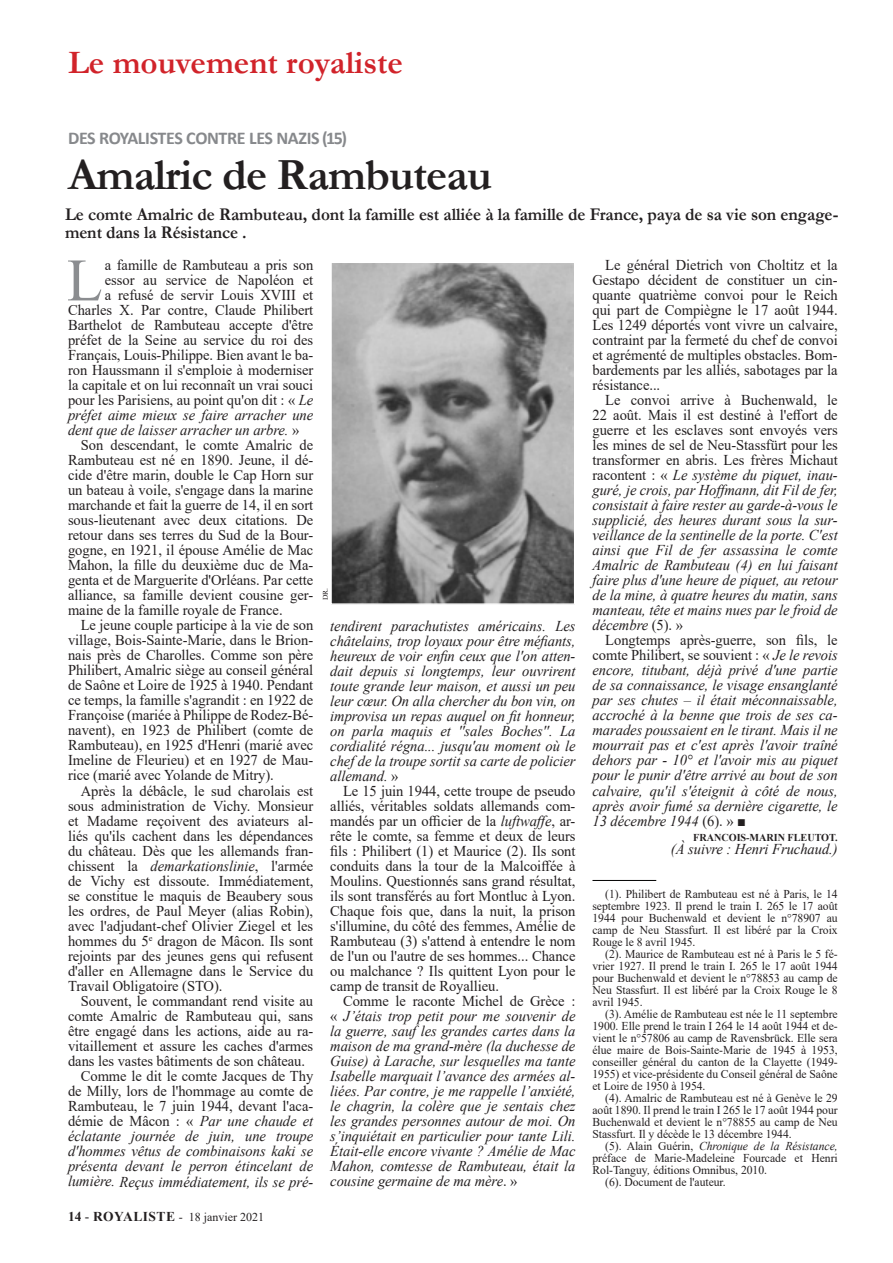
<style>
.page{position:relative;width:893px;height:1263px;background:#fff}
.page>*{position:absolute;margin:0;border:0;box-sizing:border-box;transform-origin:0 0}
.t1{font:60.3px "Times New Roman";color:#8b8d90}
.t2{font:700 45px "Garamond";letter-spacing:-.02em;color:#231f20}
.t3{font:700 33px "Garamond";color:#d1232a}
.t4{font:700 18px/18px "Garamond";letter-spacing:-.005em;color:#231f20;scale:.95 1}
.t5{font:700 18px "Calibri";letter-spacing:-.02em;color:#87898c}
.t6{font:15px/15px "Times New Roman";letter-spacing:-.005em;color:#231f20;text-align:justify}
.t7{font:italic 15px/15px "Times New Roman";letter-spacing:-.005em;color:#231f20;text-align:justify}
.t8{font:12px/12px "Times New Roman";letter-spacing:-.005em;color:#231f20;text-align:justify}
.t9{font:700 10.5px "Times New Roman";letter-spacing:-.005em;color:#231f20}
.t10{font:7.5px "Times New Roman";color:#231f20}
.s1{font-style:italic}
.s2{font-style:normal}
.s3{font-weight:700;font-size:13.5px}
.s4{font-size:13.5px}
</style>
<div class="page">
<img style="left:333px;top:264px;width:239px;height:338px">
<div style="left:330px;top:261px;width:245px;height:344px;border:2px solid #fff"></div>
<hr style="left:592px;top:880px;width:64px;height:1px;background:#000">
<p class="t3" style="left:68px;top:40px;width:337px">Le mouvement royaliste</p>
<p class="t5" style="left:68px;top:126px;width:281px">DES ROYALISTES CONTRE LES NAZIS (15)</p>
<p class="t2" style="left:68px;top:144px;width:425px">Amalric de Rambuteau</p>
<p class="t4" style="left:65px;top:205px;width:816px">Le comte Amalric de Rambuteau, dont la famille est alliée à la famille de France, paya de sa vie son engage&shy;ment dans la Résistance .</p>
<p class="t1" style="left:67px;top:238px;width:37px">L</p>
<p class="t6" style="left:105px;top:257px;width:210px">a famille de Rambuteau a pris son</p>
<p class="t6" style="left:105px;top:272px;width:210px">essor au service de Napoléon et</p>
<p class="t6" style="left:105px;top:287px;width:210px">a refusé de servir Louis XVIII et</p>
<p class="t6" style="left:68px;top:302px;width:247px">Charles X. Par contre, Claude Philibert</p>
<p class="t6" style="left:68px;top:317px;width:247px">Barthelot de Rambuteau accepte d'être</p>
<p class="t6" style="left:68px;top:332px;width:247px">préfet de la Seine au service du roi des</p>
<p class="t6" style="left:68px;top:347px;width:247px">Français, Louis-Philippe. Bien avant le ba-</p>
<p class="t6" style="left:68px;top:362px;width:247px">ron Haussmann il s'emploie à moderniser</p>
<p class="t6" style="left:68px;top:377px;width:247px">la capitale et on lui reconnaît un vrai souci</p>
<p class="t6" style="left:68px;top:392px;width:247px">pour les Parisiens, au point qu'on dit : « <span class="s1">Le</span></p>
<p class="t7" style="left:68px;top:408px;width:247px">préfet aime mieux se faire arracher une</p>
<p class="t7" style="left:68px;top:423px;width:233px">dent que de laisser arracher un arbre. <span class="s2">»</span></p>
<p class="t6" style="left:68px;top:437px;width:247px;text-indent:13px">Son descendant, le comte Amalric de Rambuteau est né en 1890. Jeune, il dé&shy;cide d'être marin, double le Cap Horn sur un bateau à voile, s'engage dans la marine marchande et fait la guerre de 14, il en sort sous-lieutenant avec deux citations. De retour dans ses terres du Sud de la Bour&shy;gogne, en 1921, il épouse Amélie de Mac Mahon, la fille du deuxième duc de Ma&shy;genta et de Marguerite d'Orléans. Par cette alliance, sa famille devient cousine ger&shy;maine de la famille royale de France.</p>
<p class="t6" style="left:68px;top:617px;width:247px;text-indent:13px">Le jeune couple participe à la vie de son village, Bois-Sainte-Marie, dans le Brion&shy;nais près de Charolles. Comme son père Philibert, Amalric siège au conseil général de Saône et Loire de 1925 à 1940. Pendant ce temps, la famille s'agrandit : en 1922 de Françoise (mariée à Philippe de Rodez-Bé&shy;navent), en 1923 de Philibert (comte de Rambuteau), en 1925 d'Henri (marié avec Imeline de Fleurieu) et en 1927 de Mau&shy;rice (marié avec Yolande de Mitry).</p>
<p class="t6" style="left:68px;top:782px;width:247px;text-indent:13px">Après la débâcle, le sud charolais est sous administration de Vichy. Monsieur et Madame reçoivent des aviateurs al&shy;liés qu'ils cachent dans les dépendances du château. Dès que les allemands fran&shy;chissent la <span class="s1">demarkationslinie</span>, l'armée de Vichy est dissoute. Immédiatement, se constitue le maquis de Beaubery sous les ordres, de Paul Meyer (alias Robin), avec l'adjudant-chef Olivier Ziegel et les hommes du 5<sup>e</sup> dragon de Mâcon. Ils sont rejoints par des jeunes gens qui refusent d'aller en Allemagne dans le Service du Travail Obligatoire (STO).</p>
<p class="t6" style="left:68px;top:992px;width:247px;text-indent:13px">Souvent, le commandant rend visite au comte Amalric de Rambuteau qui, sans être engagé dans les actions, aide au ra&shy;vitaillement et assure les caches d'armes dans les vastes bâtiments de son château.</p>
<p class="t7" style="left:68px;top:1068px;width:247px;text-indent:13px"><span class="s2">Comme le dit le comte Jacques de Thy de Milly, lors de l'hommage au comte de Rambuteau, le 7 juin 1944, devant l'aca&shy;démie de Mâcon : «</span> Par une chaude et éclatante journée de juin, une troupe d'hommes vêtus de combinaisons kaki se présenta devant le perron étincelant de</p>
<p class="t7" style="left:68px;top:1174px;width:247px">lumière. Reçus immédiatement, ils se pré-</p>
<p class="t8" style="left:68px;top:1211px;width:197px"><span class="s3">14</span> <span class="s4">-</span> <span class="s3">ROYALISTE</span> - 18 janvier 2021</p>
<p class="t10" style="left:320px;top:600px;width:14px;rotate:-90deg">DR.</p>
<p class="t7" style="left:330px;top:618px;width:247px">tendirent parachutistes américains. Les châtelains, trop loyaux pour être méfiants, heureux de voir enfin ceux que l'on atten&shy;dait depuis si longtemps, leur ouvrirent toute grande leur maison, et aussi un peu leur cœur. On alla chercher du bon vin, on improvisa un repas auquel on fit honneur, on parla maquis et ''sales Boches''. La cordialité régna... jusqu'au moment où le chef de la troupe sortit sa carte de policier allemand. <span class="s2">»</span></p>
<p class="t6" style="left:330px;top:783px;width:247px;text-indent:13px">Le 15 juin 1944, cette troupe de pseudo alliés, véritables soldats allemands com&shy;mandés par un officier de la <span class="s1">luftwaffe</span>, ar&shy;rête le comte, sa femme et deux de leurs fils : Philibert (1) et Maurice (2). Ils sont conduits dans la tour de la Malcoiffée à Moulins. Questionnés sans grand résultat, ils sont transférés au fort Montluc à Lyon.<br>Chaque fois que, dans la nuit, la prison s'illumine, du côté des femmes, Amélie de Rambuteau (3) s'attend à entendre le nom de l'un ou l'autre de ses hommes... Chance ou malchance ? Ils quittent Lyon pour le camp de transit de Royallieu.</p>
<p class="t7" style="left:330px;top:993px;width:247px;text-indent:13px"><span class="s2">Comme le raconte Michel de Grèce : «</span> J’étais trop petit pour me souvenir de la guerre, sauf les grandes cartes dans la maison de ma grand-mère (la duchesse de Guise) à Larache, sur lesquelles ma tante Isabelle marquait l’avance des armées al&shy;liées. Par contre, je me rappelle l’anxiété, le chagrin, la colère que je sentais chez les grandes personnes autour de moi. On s’inquiétait en particulier pour tante Lili.<br>Était-elle encore vivante ? Amélie de Mac Mahon, comtesse de Rambuteau, était la cousine germaine de ma mère<span class="s2">. »</span></p>
<p class="t6" style="left:592px;top:257px;width:247px;text-indent:13px">Le général Dietrich von Choltitz et la Gestapo décident de constituer un cin&shy;quante quatrième convoi pour le Reich qui part de Compiègne le 17 août 1944.<br>Les 1249 déportés vont vivre un calvaire, contraint par la fermeté du chef de convoi et agrémenté de multiples obstacles. Bom&shy;bardements par les alliés, sabotages par la résistance...</p>
<p class="t7" style="left:592px;top:393px;width:247px;text-indent:13px"><span class="s2">Le convoi arrive à Buchenwald, le 22 août. Mais il est destiné à l'effort de guerre et les esclaves sont envoyés vers les mines de sel de Neu-Stassfürt pour les transformer en abris. Les frères Michaut racontent : «</span> Le système du piquet, inau&shy;guré, je crois, par Hoffmann, dit Fil de fer, consistait à faire rester au garde-à-vous le supplicié, des heures durant sous la sur&shy;veillance de la sentinelle de la porte. C'est ainsi que Fil de fer assassina le comte Amalric de Rambuteau (4) en lui faisant faire plus d'une heure de piquet, au retour de la mine, à quatre heures du matin, sans manteau, tête et mains nues par le froid de décembre <span class="s2">(5). »</span></p>
<p class="t7" style="left:592px;top:633px;width:247px;text-indent:13px"><span class="s2">Longtemps après-guerre, son fils, le comte Philibert, se souvient : «</span> Je le revois encore, titubant, déjà privé d'une partie de sa connaissance, le visage ensanglanté par ses chutes – il était méconnaissable, accroché à la benne que trois de ses ca&shy;marades poussaient en le tirant. Mais il ne mourrait pas et c'est après l'avoir traîné dehors par - 10° et l'avoir mis au piquet pour le punir d'être arrivé au bout de son calvaire, qu'il s'éteignit à côté de nous, après avoir fumé sa dernière cigarette, le 13 décembre 1944 <span class="s2">(6). » ■</span></p>
<p class="t9" style="left:693px;top:829px;width:146px">FRANCOIS-MARIN FLEUTOT.</p>
<p class="t7" style="left:671px;top:841px;width:168px">(À suivre : Henri Fruchaud.)</p>
<p class="t8" style="left:592px;top:887px;width:247px;text-indent:13px">(1). Philibert de Rambuteau est né à Paris, le 14 septembre 1923. Il prend le train I. 265 le 17 août 1944 pour Buchenwald et devient le n°78907 au camp de Neu Stassfurt. Il est libéré par la Croix Rouge le 8 avril 1945.</p>
<p class="t8" style="left:592px;top:947px;width:247px;text-indent:13px">(2). Maurice de Rambuteau est né à Paris le 5 fé&shy;vrier 1927. Il prend le train I. 265 le 17 août 1944 pour Buchenwald et devient le n°78853 au camp de Neu Stassfurt. Il est libéré par la Croix Rouge le 8 avril 1945.</p>
<p class="t8" style="left:592px;top:1007px;width:247px;text-indent:13px">(3). Amélie de Rambuteau est née le 11 septembre 1900. Elle prend le train I 264 le 14 août 1944 et de&shy;vient le n°57806 au camp de Ravensbrück. Elle sera élue maire de Bois-Sainte-Marie de 1945 à 1953, conseiller général du canton de la Clayette (1949- 1955) et vice-présidente du Conseil général de Saône et Loire de 1950 à 1954.</p>
<p class="t8" style="left:592px;top:1091px;width:247px;text-indent:13px">(4). Amalric de Rambuteau est né à Genève le 29 août 1890. Il prend le train I 265 le 17 août 1944 pour Buchenwald et devient le n°78855 au camp de Neu Stassfurt. Il y décède le 13 décembre 1944.</p>
<p class="t8" style="left:592px;top:1139px;width:247px;text-indent:13px">(5). Alain Guérin, <span class="s1">Chronique de la Résistance, </span>préface de Marie-Madeleine Fourcade et Henri Rol-Tanguy<span class="s1">,</span> éditions Omnibus, 2010.</p>
<p class="t8" style="left:605px;top:1175px;width:122px">(6). Document de l'auteur.</p>
</div>
